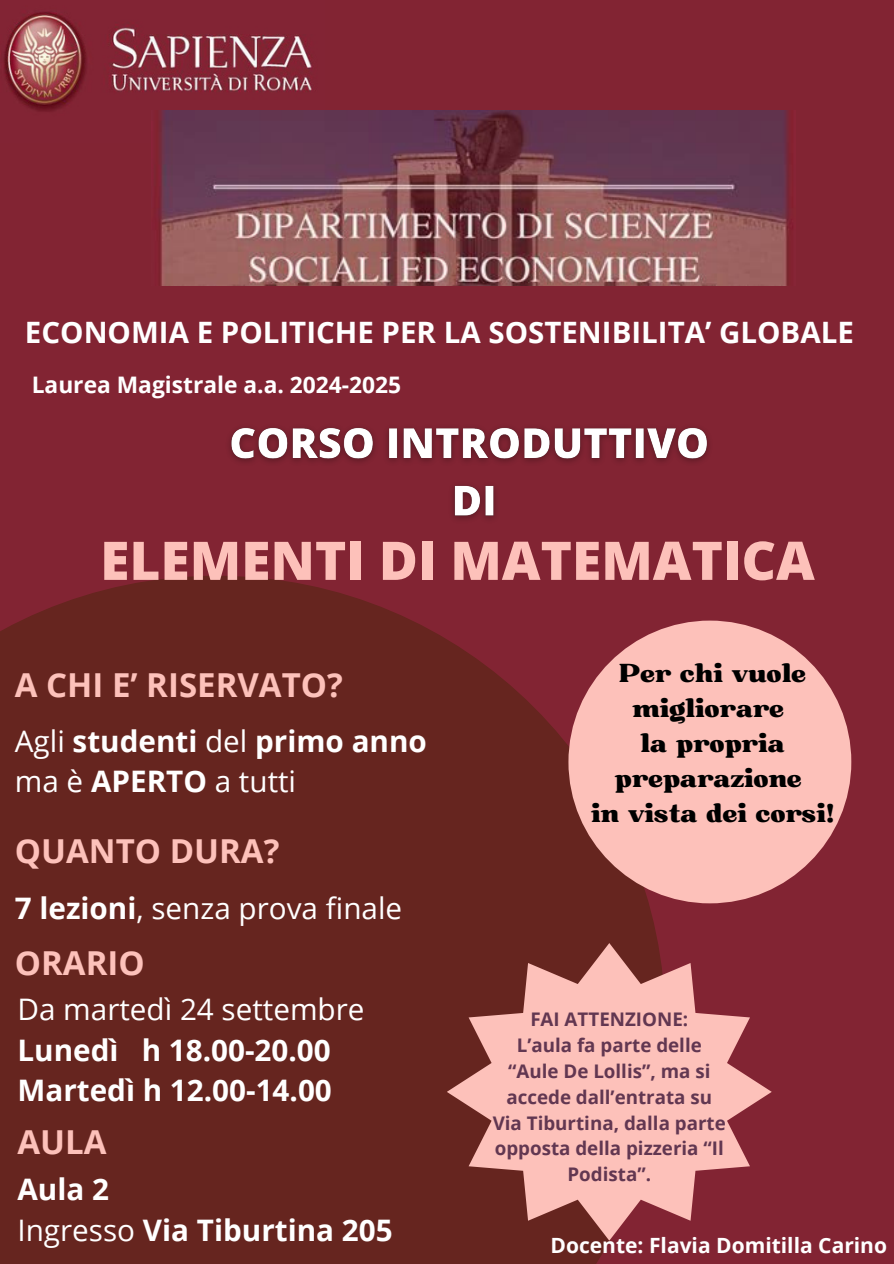
<style>
.page{position:relative;width:894px;height:1264px;background:#fff}
.page>*{position:absolute;margin:0;border:0;box-sizing:border-box;transform-origin:0 0}
.t1{font:800 53.25px "Open Sans";color:#fdc1ba}
.t2{font:700 33px "Open Sans";color:#fdc1ba}
.t3{font:700 29.7px/40.5px "Open Sans";color:#fff}
.t4{font:29.7px "Open Sans";color:#fff}
.t5{font:700 29.4px "Open Sans";color:#fff}
.t6{font:25.2px/34.8px "Bugaki";color:#000;text-align:center}
.t7{font:700 22.8px "Open Sans";color:#fff}
.t8{font:700 21px "Open Sans";color:#fff}
.t9{font:700 18.75px/25.8px "Open Sans";color:#623751;text-align:center}
.s1{font-weight:400}
.s2{font-weight:700}
</style>
<div class="page">
<div style="left:0;top:0;width:893px;height:1263px;background:#822433"></div>
<div style="left:0;top:575px;width:665px;height:688px;background:#66251f"></div>
<svg style="left:568px;top:620px;width:283px;height:283px;fill:#fdc1ba"></svg>
<img style="left:4px;top:12px;width:320px;height:100px">
<img style="left:152px;top:111px;width:637px;height:174px">
<svg style="left:447px;top:943px;width:324px;height:297px;fill:#fdc1ba"></svg>
<img style="left:229px;top:427px;width:480px;height:93px">
<h1 class="t5" style="left:25px;top:312px;width:830px">ECONOMIA E POLITICHE PER LA SOSTENIBILITA’ GLOBALE</h1>
<h3 class="t7" style="left:32px;top:369px;width:371px">Laurea Magistrale a.a. 2024-2025</h3>
<h6 class="t1" style="left:100px;top:523px;width:716px">ELEMENTI DI MATEMATICA</h6>
<h3 class="t2" style="left:15px;top:661px;width:329px">A CHI E’ RISERVATO?</h3>
<h5 class="t3" style="left:15px;top:719px;width:413px"><span class="s1">Agli</span> studenti <span class="s1">del</span> primo anno <span class="s1">ma è</span> APERTO <span class="s1">a tutti</span></h5>
<h3 class="t2" style="left:15px;top:828px;width:266px">QUANTO DURA?</h3>
<h5 class="t4" style="left:15px;top:887px;width:389px"><span class="s2">7 lezioni</span>, senza prova finale</h5>
<p class="t2" style="left:15px;top:939px;width:131px">ORARIO</p>
<p class="t3" style="left:17px;top:988px;width:348px"><span class="s1">Da martedì 24 settembre<br></span>Lunedì h 18.00-20.00<br>Martedì h 12.00-14.00</p>
<p class="t2" style="left:17px;top:1118px;width:91px">AULA</p>
<p class="t3" style="left:17px;top:1168px;width:376px">Aula 2<br><span class="s1">Ingresso</span> Via Tiburtina 205</p>
<h5 class="t6" style="left:619px;top:657px;width:188px">Per chi vuole migliorare</h5>
<h3 class="t6" style="left:614px;top:727px;width:188px">la propria preparazione</h3>
<h5 class="t6" style="left:591px;top:796px;width:244px">in vista dei corsi!</h5>
<p class="t9" style="left:530px;top:1006px;width:159px">FAI ATTENZIONE:</p>
<p class="t9" style="left:492px;top:1031px;width:234px">L’aula fa parte delle “Aule De Lollis”, ma si accede dall’entrata su<br>Via Tiburtina, dalla parte opposta della pizzeria “Il<br>Podista”.</p>
<h4 class="t8" style="left:550px;top:1230px;width:338px">Docente: Flavia Domitilla Carino</h4>
</div>
